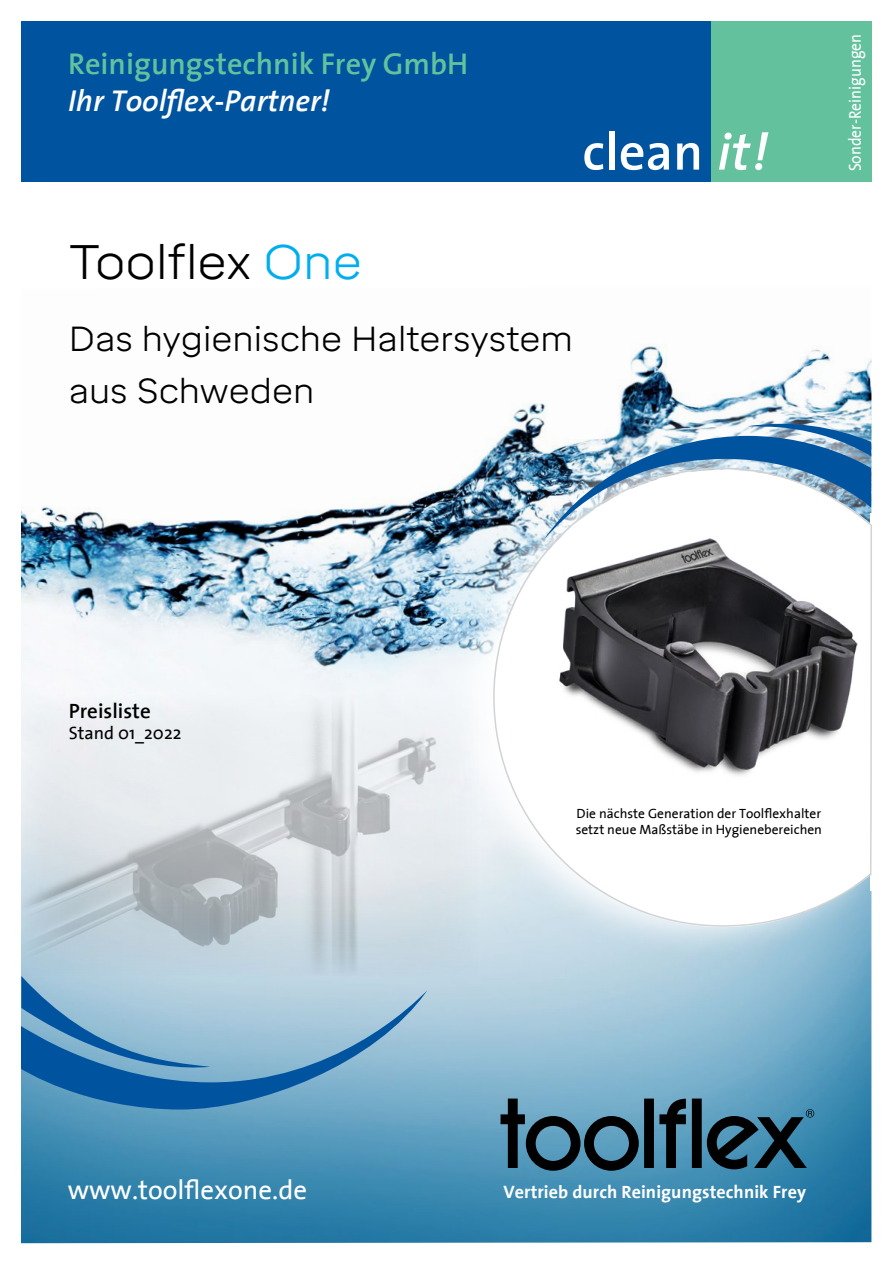
<style>
.page{position:relative;width:893px;height:1263px;background:#fff}
.page>*{position:absolute;margin:0;border:0;box-sizing:border-box;transform-origin:0 0}
.t1{font:600 52.5px "The Sans";color:#fff}
.t2{font:300 48px "Mikro";color:#000}
.t3{font:300 34.5px/52.5px "Mikro";color:#000}
.t4{font:600 30.45px "The Sans";color:#63c29d}
.t5{font:italic 600 30.45px "The Sans";color:#fff}
.t6{font:27px "The Sans";color:#fff}
.t7{font:600 21px "The Sans";color:#000}
.t8{font:700 18px "The Sans";letter-spacing:.005em;color:#fff}
.t9{font:18px "The Sans";color:#000}
.t10{font:17.25px "The Sans";color:#fff;scale:.9 1}
.t11{font:13.5px/16.2px "The Sans";color:#000}
.s1{font-style:italic}
.s2{color:#00aeef}
</style>
<div class="page">
<img style="left:21px;top:344px;width:850px;height:899px">
<svg style="left:440px;top:437px;width:432px;height:522px"></svg>
<img style="left:520px;top:391px;width:352px;height:76px">
<img style="left:544px;top:420px;width:327px;height:47px">
<div style="left:21px;top:21px;width:849px;height:160px;background:#00539f"></div>
<div style="left:712px;top:21px;width:160px;height:160px;background:#63c29d"></div>
<svg style="left:21px;top:990px;width:406px;height:119px;background:#70a4c7"></svg>
<svg style="left:21px;top:976px;width:189px;height:96px;background:#77a8c9"></svg>
<svg style="left:501px;top:1098px;width:313px;height:73px;background:#386378"></svg>
<svg style="left:492px;top:467px;width:380px;height:460px"></svg>
<img style="left:21px;top:696px;width:457px;height:280px">
<h3 class="t4" style="left:68px;top:38px;width:402px">Reinigungstechnik Frey GmbH</h3>
<h3 class="t5" style="left:68px;top:75px;width:263px">Ihr Toolflex-Partner!</h3>
<h1 class="t1" style="left:582px;top:108px;width:187px">clean <span class="s1">it!</span></h1>
<h2 class="t2" style="left:69px;top:234px;width:295px">Toolflex <span class="s2">One</span></h2>
<h3 class="t3" style="left:69px;top:313px;width:506px">Das hygienische Haltersystem aus Schweden</h3>
<p class="t10" style="left:841px;top:171px;width:155px;rotate:-90deg">Sonder-Reinigungen</p>
<h3 class="t7" style="left:69px;top:693px;width:84px">Preisliste</h3>
<h3 class="t9" style="left:69px;top:718px;width:114px">Stand 01_2022</h3>
<p class="t11" style="left:576px;top:805px;width:248px">Die nächste Generation der Toolflexhalter setzt neue Maßstäbe in Hygienebereichen</p>
<h3 class="t6" style="left:68px;top:1168px;width:241px">www.toolflexone.de</h3>
<h3 class="t8" style="left:503px;top:1177px;width:304px">Vertrieb durch Reinigungstechnik Frey</h3>
</div>
